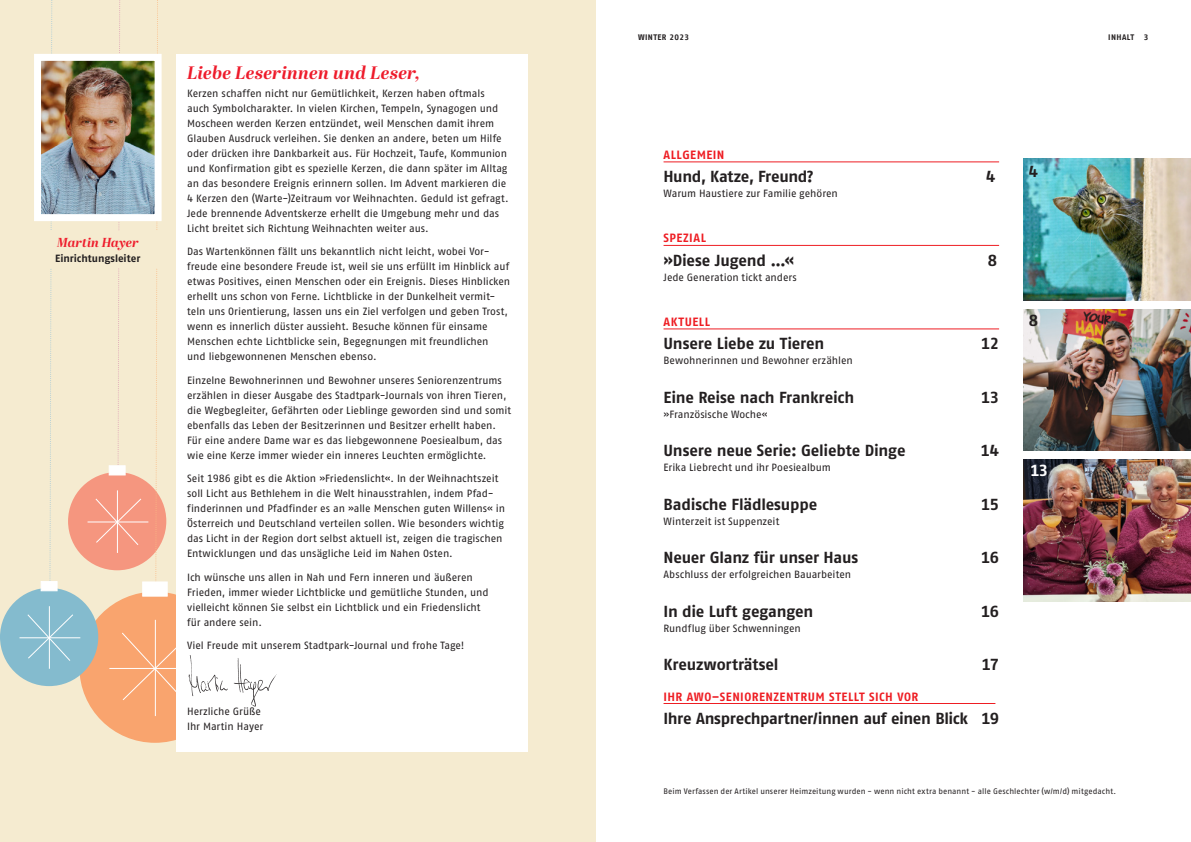
<style>
.page{position:relative;width:1191px;height:842px;background:#fff}
.page>*{position:absolute;margin:0;border:0;box-sizing:border-box;transform-origin:0 0}
.t1{font:italic 700 18px "Abril Display";letter-spacing:.015em;color:#ee1b2b}
.Fließtext{font:700 16px "Fago No Tf";letter-spacing:-.015em;color:#231f20}
.Fließtext-2{font:700 16px "Fago No Tf";color:#fff}
.Headline_Inhalt{font:700 16px "Fago No Tf";color:#231f20}
.Subline{font:italic 700 13px "Abril Display";letter-spacing:.005em;color:#ee1b2b}
.Fließtext-3{font:700 12px "Fago No Tf";letter-spacing:.04em;color:#ee1d23}
.Fließtext-4{font:10.5px/15px "Fago No Tf";letter-spacing:-.005em;color:#231f20}
.Subline-2{font:700 10.5px "Fago No Tf";color:#231f20}
.Fließtext-5{font:8px "Fago No Tf";letter-spacing:.005em;color:#231f20}
.t2{font:700 8px "AWO Fago Office";letter-spacing:.05em;color:#231f20}
</style>
<div class="page">
<div style="left:0;top:0;width:595px;height:842px;background:#f5ebd0"></div>
<div style="left:68px;top:472px;width:98px;height:98px;background:#f5967f;border-radius:50%"></div>
<hr style="left:88px;top:522px;width:60px;height:1px;background:#fff">
<div style="left:79px;top:592px;width:151px;height:151px;background:#f9a46e;border-radius:50%"></div>
<svg style="left:95px;top:0;width:81px;height:705px"></svg>
<hr style="left:109px;top:668px;width:94px;height:1px;background:#fff">
<hr style="left:155px;top:620px;width:1px;height:96px;background:#fff">
<div style="left:142px;top:581px;width:26px;height:16px;background:#fff;border:1px solid #fff"></div>
<div style="left:0;top:588px;width:98px;height:98px;background:#84bbce;border-radius:50%"></div>
<svg style="left:27px;top:0;width:47px;height:669px"></svg>
<hr style="left:19px;top:637px;width:61px;height:1px;background:#fff">
<hr style="left:49px;top:606px;width:1px;height:63px;background:#fff">
<div style="left:41px;top:581px;width:16px;height:10px;background:#fff"></div>
<img style="left:42px;top:62px;width:112px;height:151px">
<div style="left:34px;top:54px;width:128px;height:167px;border:7px solid #fff"></div>
<div style="left:34px;top:231px;width:128px;height:36px;background:#f5ebd0"></div>
<div style="left:176px;top:54px;width:351px;height:697px;background:#fff"></div>
<hr style="left:663px;top:161px;width:336px;height:1px;background:#ee1d23">
<hr style="left:663px;top:245px;width:336px;height:1px;background:#ee1d23">
<hr style="left:663px;top:328px;width:336px;height:1px;background:#ee1d23">
<hr style="left:663px;top:703px;width:332px;height:1px;background:#ee1d23">
<img style="left:1023px;top:459px;width:168px;height:142px">
<img style="left:1023px;top:309px;width:168px;height:141px">
<img style="left:1023px;top:159px;width:168px;height:141px">
<img style="left:188px;top:656px;width:89px;height:51px">
<p class="Subline" style="left:57px;top:233px;width:83px">Martin Hayer</p>
<p class="Subline-2" style="left:55px;top:252px;width:87px">Einrichtungsleiter</p>
<p class="t1" style="left:187px;top:60px;width:234px">Liebe Leserinnen und Leser,</p>
<p class="Fließtext-4" style="left:187px;top:85px;width:323px">Kerzen schaffen nicht nur Gemütlichkeit, Kerzen haben oftmals auch Symbolcharakter. In vielen Kirchen, Tempeln, Synagogen und Moscheen werden Kerzen entzündet, weil Menschen damit ihrem Glauben Ausdruck verleihen. Sie denken an andere, beten um Hilfe oder drücken ihre Dankbarkeit aus. Für Hochzeit, Taufe, Kommunion und Konfirmation gibt es spezielle Kerzen, die dann später im Alltag an das besondere Ereignis erinnern sollen. Im Advent markieren die 4 Kerzen den (Warte-)Zeitraum vor Weihnachten. Geduld ist gefragt.<br>Jede brennende Adventskerze erhellt die Umgebung mehr und das Licht breitet sich Richtung Weihnachten weiter aus.</p>
<p class="Fließtext-4" style="left:187px;top:244px;width:325px">Das Wartenkönnen fällt uns bekanntlich nicht leicht, wobei Vor&shy;freude eine besondere Freude ist, weil sie uns erfüllt im Hinblick auf etwas Positives, einen Menschen oder ein Ereignis. Dieses Hinblicken erhellt uns schon von Ferne. Lichtblicke in der Dunkelheit vermit&shy;teln uns Orientierung, lassen uns ein Ziel verfolgen und geben Trost, wenn es innerlich düster aussieht. Besuche können für einsame Menschen echte Lichtblicke sein, Begegnungen mit freundlichen<br>und liebgewonnenen Menschen ebenso.</p>
<p class="Fließtext-4" style="left:187px;top:372px;width:325px">Einzelne Bewohnerinnen und Bewohner unseres Seniorenzentrums erzählen in dieser Ausgabe des Stadtpark-Journals von ihren Tieren, die Wegbegleiter, Gefährten oder Lieblinge geworden sind und somit ebenfalls das Leben der Besitzerinnen und Besitzer erhellt haben.<br>Für eine andere Dame war es das liebgewonnene Poesiealbum, das wie eine Kerze immer wieder ein inneres Leuchten ermöglichte.</p>
<p class="Fließtext-4" style="left:187px;top:471px;width:319px">Seit 1986 gibt es die Aktion »Friedenslicht«. In der Weihnachtszeit soll Licht aus Bethlehem in die Welt hinausstrahlen, indem Pfad&shy;finderinnen und Pfadfinder es an »alle Menschen guten Willens« in Österreich und Deutschland verteilen sollen. Wie besonders wichtig das Licht in der Region dort selbst aktuell ist, zeigen die tragischen Entwicklungen und das unsägliche Leid im Nahen Osten.</p>
<p class="Fließtext-4" style="left:187px;top:569px;width:303px">Ich wünsche uns allen in Nah und Fern inneren und äußeren Frieden, immer wieder Lichtblicke und gemütliche Stunden, und vielleicht können Sie selbst ein Lichtblick und ein Friedenslicht für andere sein.</p>
<p class="Fließtext-4" style="left:187px;top:638px;width:279px">Viel Freude mit unserem Stadtpark-Journal und frohe Tage!</p>
<p class="Fließtext-4" style="left:187px;top:704px;width:75px">Herzliche Grüße</p>
<p class="Fließtext-4" style="left:187px;top:719px;width:78px">Ihr Martin Hayer</p>
<p class="t2" style="left:638px;top:33px;width:53px">WINTER 2023</p>
<p class="t2" style="left:1108px;top:33px;width:42px">INHALT 3</p>
<p class="Fließtext-3" style="left:663px;top:148px;width:62px">ALLGEMEIN</p>
<p class="Fließtext" style="left:663px;top:167px;width:152px">Hund, Katze, Freund?</p>
<p class="Fließtext" style="left:986px;top:167px;width:11px">4</p>
<p class="Fließtext-4" style="left:663px;top:186px;width:176px">Warum Haustiere zur Familie gehören</p>
<p class="Fließtext-3" style="left:663px;top:231px;width:44px">SPEZIAL</p>
<p class="Fließtext" style="left:663px;top:251px;width:132px">»Diese Jugend …«</p>
<p class="Fließtext" style="left:987px;top:251px;width:11px">8</p>
<p class="Fließtext-4" style="left:663px;top:270px;width:135px">Jede Generation tickt anders</p>
<p class="Fließtext-3" style="left:663px;top:315px;width:48px">AKTUELL</p>
<p class="Fließtext" style="left:663px;top:334px;width:162px">Unsere Liebe zu Tieren</p>
<p class="Fließtext" style="left:981px;top:334px;width:19px">12</p>
<p class="Fließtext-4" style="left:663px;top:353px;width:191px">Bewohnerinnen und Bewohner erzählen</p>
<p class="Fließtext" style="left:663px;top:388px;width:192px">Eine Reise nach Frankreich</p>
<p class="Fließtext" style="left:981px;top:388px;width:19px">13</p>
<p class="Fließtext-4" style="left:663px;top:407px;width:106px">»Französische Woche«</p>
<p class="Fließtext" style="left:663px;top:441px;width:243px">Unsere neue Serie: Geliebte Dinge</p>
<p class="Fließtext" style="left:981px;top:441px;width:20px">14</p>
<p class="Fließtext-4" style="left:663px;top:460px;width:169px">Erika Liebrecht und ihr Poesiealbum</p>
<p class="Fließtext" style="left:663px;top:495px;width:155px">Badische Flädlesuppe</p>
<p class="Fließtext" style="left:981px;top:495px;width:19px">15</p>
<p class="Fließtext-4" style="left:663px;top:514px;width:117px">Winterzeit ist Suppenzeit</p>
<p class="Fließtext" style="left:663px;top:548px;width:196px">Neuer Glanz für unser Haus</p>
<p class="Fließtext" style="left:981px;top:548px;width:20px">16</p>
<p class="Fließtext-4" style="left:663px;top:567px;width:189px">Abschluss der erfolgreichen Bauarbeiten</p>
<p class="Fließtext" style="left:663px;top:602px;width:151px">In die Luft gegangen</p>
<p class="Fließtext" style="left:981px;top:602px;width:20px">16</p>
<p class="Fließtext-4" style="left:663px;top:621px;width:139px">Rundflug über Schwenningen</p>
<p class="Fließtext" style="left:663px;top:655px;width:117px">Kreuzworträtsel</p>
<p class="Fließtext" style="left:982px;top:655px;width:19px">17</p>
<p class="Fließtext-3" style="left:663px;top:689px;width:256px">IHR AWO–SENIORENZENTRUM STELLT SICH VOR</p>
<p class="Fließtext" style="left:663px;top:709px;width:337px">Ihre Ansprechpartner/innen auf einen Blick 19</p>
<p class="Headline_Inhalt" style="left:1029px;top:162px;width:11px">4</p>
<p class="Fließtext" style="left:1029px;top:311px;width:11px">8</p>
<p class="Fließtext-2" style="left:1030px;top:461px;width:19px">13</p>
<p class="Fließtext-5" style="left:663px;top:787px;width:454px">Beim Verfassen der Artikel unserer Heimzeitung wurden - wenn nicht extra benannt - alle Geschlechter (w/m/d) mitgedacht.</p>
</div>
